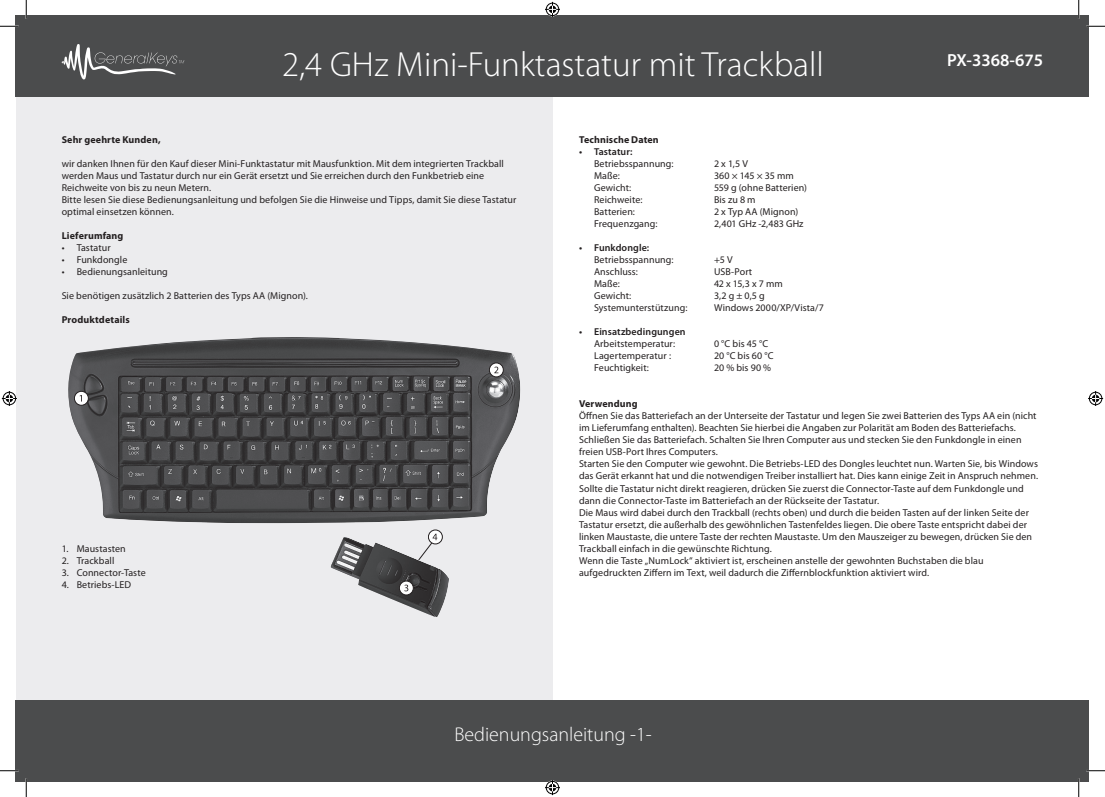
<style>
.page{position:relative;width:1105px;height:797px;background:#fff}
.page>*{position:absolute;margin:0;border:0;box-sizing:border-box;transform-origin:0 0}
.t1{font:300 35px "Myriad Pro";color:#fff}
.t2{font:300 20px "Myriad Pro";color:#fff}
.t3{font:600 17.5px "Myriad Pro";color:#fff}
.t4{font:10px/12px "Myriad Pro";letter-spacing:.01em;color:#231f20}
.t5{font:700 10px "Myriad Pro";letter-spacing:.01em;color:#231f20}
.t6{font:600 10px "Myriad Pro";letter-spacing:.01em;color:#231f20}
</style>
<div class="page">
<div style="left:16px;top:16px;width:536px;height:765px;background:#ececee"></div>
<div style="left:16px;top:16px;width:1073px;height:81px;background:#4b4c4d"></div>
<div style="left:16px;top:699px;width:1073px;height:82px;background:#4b4c4d"></div>
<svg style="left:62px;top:44px;width:122px;height:35px"></svg>
<img style="left:68px;top:337px;width:453px;height:186px">
<svg style="left:74px;top:391px;width:14px;height:14px"></svg>
<div style="left:74px;top:391px;width:15px;height:14px;border:1px solid #231f20;border-radius:50%"></div>
<svg style="left:489px;top:363px;width:14px;height:14px"></svg>
<div style="left:489px;top:362px;width:15px;height:15px;border:1px solid #231f20;border-radius:50%"></div>
<svg style="left:494px;top:366px;width:4px;height:7px"></svg>
<svg style="left:428px;top:530px;width:14px;height:14px"></svg>
<div style="left:428px;top:529px;width:15px;height:15px;border:1px solid #231f20;border-radius:50%"></div>
<svg style="left:428px;top:533px;width:9px;height:4px"></svg>
<img style="left:331px;top:537px;width:118px;height:80px">
<svg style="left:399px;top:581px;width:14px;height:14px"></svg>
<div style="left:399px;top:580px;width:15px;height:15px;border:1px solid #231f20;border-radius:50%"></div>
<svg style="left:404px;top:584px;width:4px;height:7px"></svg>
<svg style="left:0;top:25px;width:19px;height:2px"></svg>
<svg style="left:1086px;top:25px;width:19px;height:2px"></svg>
<svg style="left:0;top:770px;width:19px;height:1px"></svg>
<svg style="left:1086px;top:770px;width:19px;height:1px"></svg>
<svg style="left:25px;top:0;width:2px;height:19px"></svg>
<svg style="left:25px;top:778px;width:2px;height:19px"></svg>
<svg style="left:1078px;top:0;width:1px;height:19px"></svg>
<svg style="left:1078px;top:778px;width:1px;height:19px"></svg>
<svg style="left:545px;top:2px;width:15px;height:15px"></svg>
<svg style="left:545px;top:780px;width:15px;height:15px"></svg>
<svg style="left:2px;top:391px;width:15px;height:15px"></svg>
<svg style="left:1088px;top:391px;width:15px;height:15px"></svg>
<h1 class="t1" style="left:282px;top:45px;width:543px">2,4 GHz Mini-Funktastatur mit Trackball</h1>
<h3 class="t3" style="left:947px;top:49px;width:98px">PX-3368-675</h3>
<p class="t5" style="left:62px;top:133px;width:100px">Sehr geehrte Kunden,</p>
<p class="t4" style="left:62px;top:158px;width:456px">wir danken Ihnen für den Kauf dieser Mini-Funktastatur mit Mausfunktion. Mit dem integrierten Trackball werden Maus und Tastatur durch nur ein Gerät ersetzt und Sie erreichen durch den Funkbetrieb eine Reichweite von bis zu neun Metern.<br>Bitte lesen Sie diese Bedienungsanleitung und befolgen Sie die Hinweise und Tipps, damit Sie diese Tastatur optimal einsetzen können.</p>
<p class="t5" style="left:62px;top:229px;width:63px">Lieferumfang</p>
<p class="t4" style="left:62px;top:242px;width:50px">• Tastatur</p>
<p class="t4" style="left:62px;top:254px;width:67px">• Funkdongle</p>
<p class="t4" style="left:62px;top:266px;width:108px">• Bedienungsanleitung</p>
<p class="t4" style="left:62px;top:290px;width:248px">Sie benötigen zusätzlich 2 Batterien des Typs AA (Mignon).</p>
<p class="t5" style="left:62px;top:313px;width:70px">Produktdetails</p>
<p class="t4" style="left:62px;top:542px;width:66px">1. Maustasten</p>
<p class="t4" style="left:62px;top:554px;width:54px">2. Trackball</p>
<p class="t4" style="left:62px;top:566px;width:86px">3. Connector-Taste</p>
<p class="t4" style="left:62px;top:578px;width:71px">4. Betriebs-LED</p>
<p class="t5" style="left:579px;top:133px;width:81px">Technische Daten</p>
<p class="t6" style="left:579px;top:146px;width:55px">• Tastatur:</p>
<p class="t4" style="left:594px;top:158px;width:81px">Betriebsspannung:</p>
<p class="t4" style="left:714px;top:158px;width:35px">2 x 1,5 V</p>
<p class="t4" style="left:594px;top:170px;width:27px">Maße:</p>
<p class="t4" style="left:714px;top:170px;width:81px">360 × 145 × 35 mm</p>
<p class="t4" style="left:594px;top:182px;width:39px">Gewicht:</p>
<p class="t4" style="left:714px;top:182px;width:94px">559 g (ohne Batterien)</p>
<p class="t4" style="left:594px;top:194px;width:50px">Reichweite:</p>
<p class="t4" style="left:714px;top:194px;width:43px">Bis zu 8 m</p>
<p class="t4" style="left:594px;top:206px;width:42px">Batterien:</p>
<p class="t4" style="left:714px;top:206px;width:86px">2 x Typ AA (Mignon)</p>
<p class="t4" style="left:594px;top:218px;width:65px">Frequenzgang:</p>
<p class="t4" style="left:714px;top:218px;width:91px">2,401 GHz -2,483 GHz</p>
<p class="t6" style="left:579px;top:242px;width:72px">• Funkdongle:</p>
<p class="t4" style="left:594px;top:254px;width:81px">Betriebsspannung:</p>
<p class="t4" style="left:714px;top:254px;width:20px">+5 V</p>
<p class="t4" style="left:594px;top:266px;width:45px">Anschluss:</p>
<p class="t4" style="left:714px;top:266px;width:40px">USB-Port</p>
<p class="t4" style="left:594px;top:278px;width:27px">Maße:</p>
<p class="t4" style="left:714px;top:278px;width:70px">42 x 15,3 x 7 mm</p>
<p class="t4" style="left:594px;top:290px;width:39px">Gewicht:</p>
<p class="t4" style="left:714px;top:290px;width:52px">3,2 g ± 0,5 g</p>
<p class="t4" style="left:594px;top:302px;width:95px">Systemunterstützung:</p>
<p class="t4" style="left:714px;top:302px;width:111px">Windows 2000/XP/Vista/7</p>
<p class="t6" style="left:579px;top:326px;width:108px">• Einsatzbedingungen</p>
<p class="t4" style="left:594px;top:338px;width:83px">Arbeitstemperatur:</p>
<p class="t4" style="left:714px;top:338px;width:56px">0 °C bis 45 °C</p>
<p class="t4" style="left:594px;top:350px;width:79px">Lagertemperatur :</p>
<p class="t4" style="left:714px;top:350px;width:61px">20 °C bis 60 °C</p>
<p class="t4" style="left:594px;top:362px;width:56px">Feuchtigkeit:</p>
<p class="t4" style="left:714px;top:362px;width:59px">20 % bis 90 %</p>
<p class="t5" style="left:579px;top:397px;width:60px">Verwendung</p>
<p class="t4" style="left:579px;top:410px;width:461px">Öffnen Sie das Batteriefach an der Unterseite der Tastatur und legen Sie zwei Batterien des Typs AA ein (nicht im Lieferumfang enthalten). Beachten Sie hierbei die Angaben zur Polarität am Boden des Batteriefachs.<br>Schließen Sie das Batteriefach. Schalten Sie Ihren Computer aus und stecken Sie den Funkdongle in einen freien USB-Port Ihres Computers.<br>Starten Sie den Computer wie gewohnt. Die Betriebs-LED des Dongles leuchtet nun. Warten Sie, bis Windows das Gerät erkannt hat und die notwendigen Treiber installiert hat. Dies kann einige Zeit in Anspruch nehmen.<br>Sollte die Tastatur nicht direkt reagieren, drücken Sie zuerst die Connector-Taste auf dem Funkdongle und dann die Connector-Taste im Batteriefach an der Rückseite der Tastatur.<br>Die Maus wird dabei durch den Trackball (rechts oben) und durch die beiden Tasten auf der linken Seite der Tastatur ersetzt, die außerhalb des gewöhnlichen Tastenfeldes liegen. Die obere Taste entspricht dabei der linken Maustaste, die untere Taste der rechten Maustaste. Um den Mauszeiger zu bewegen, drücken Sie den Trackball einfach in die gewünschte Richtung.<br>Wenn die Taste „NumLock“ aktiviert ist, erscheinen anstelle der gewohnten Buchstaben die blau aufgedruckten Ziffern im Text, weil dadurch die Ziffernblockfunktion aktiviert wird.</p>
<h2 class="t2" style="left:454px;top:723px;width:199px">Bedienungsanleitung -1-</h2>
</div>
